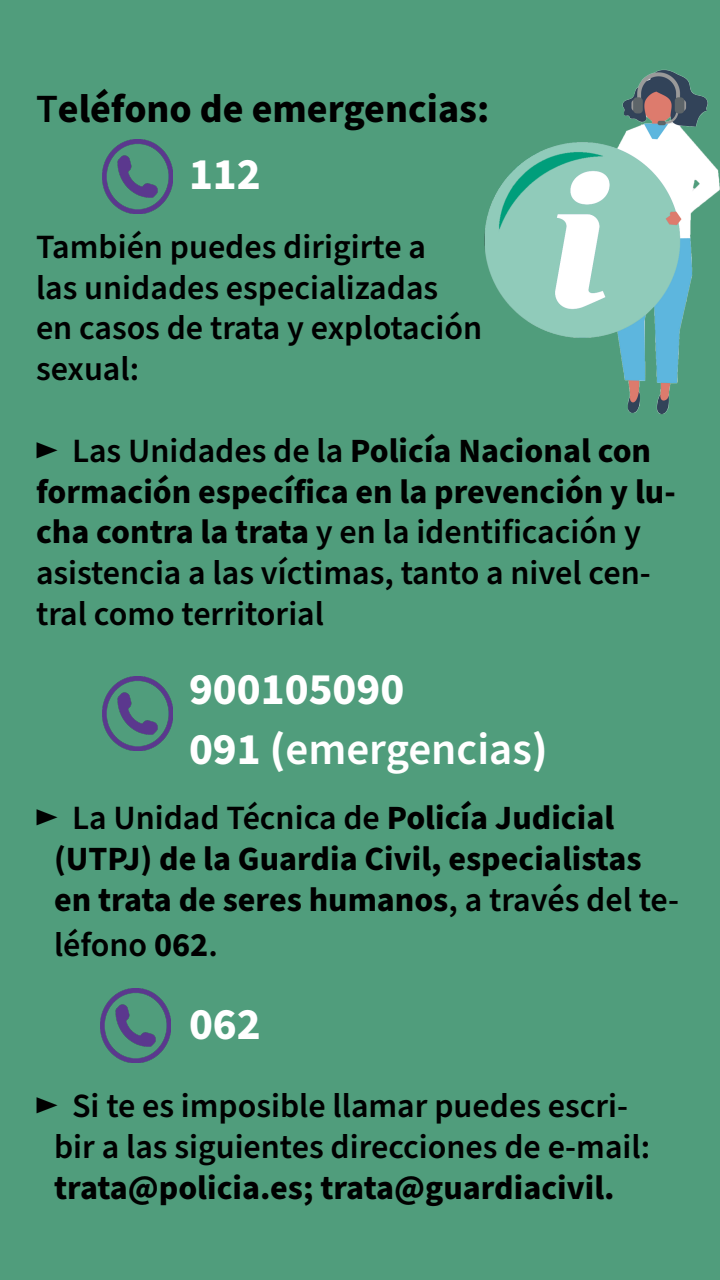
<style>
.page{position:relative;width:720px;height:1280px;background:#509d7c}
.page>*{position:absolute;margin:0;border:0;box-sizing:border-box;transform-origin:0 0}
.t1{font:700 45px/60px "Source Sans Pro";color:#fff}
.t2{font:700 40px "Source Sans Pro";color:#000}
.t3{font:600 34px/40.8px "Source Sans Pro";color:#000}
.t4{font:700 34px/40.8px "Source Sans Pro";color:#000}
.s1{font-weight:600}
.s2{font-weight:700}
</style>
<div class="page">
<img style="left:102px;top:139px;width:71px;height:74px">
<img style="left:101px;top:989px;width:70px;height:74px">
<img style="left:484px;top:69px;width:236px;height:346px">
<img style="left:102px;top:677px;width:71px;height:74px">
<p class="t2" style="left:36px;top:82px;width:455px"><span class="s1">T</span>eléfono de emergencias:</p>
<h1 class="t1" style="left:189px;top:145px;width:73px">112</h1>
<p class="t3" style="left:36px;top:227px;width:448px">También puedes dirigirte a<br>las unidades especializadas en casos de trata y explotación sexual:</p>
<p class="t3" style="left:36px;top:431px;width:641px">► Las Unidades de la <span class="s2">Policía Nacional con formación específica en la prevención y lu&shy;cha contra la trata</span> y en la identificación y asistencia a las víctimas, tanto a nivel cen&shy;tral como territorial</p>
<h1 class="t1" style="left:189px;top:660px;width:360px">900105090<br>091 (<span class="s1">emergencias</span>)</h1>
<p class="t4" style="left:54px;top:798px;width:627px;text-indent:-18px"><span class="s1">► La Unidad Técnica de</span> Policía Judicial (UTPJ) de la Guardia Civil, especialistas en trata de seres humanos<span class="s1">, a través del te-</span></p>
<p class="t3" style="left:54px;top:926px;width:165px">léfono <span class="s2">062</span>.</p>
<h1 class="t1" style="left:189px;top:995px;width:73px">062</h1>
<p class="t3" style="left:54px;top:1086px;width:598px;text-indent:-18px">► Si te es imposible llamar puedes escri&shy;bir a las siguientes direcciones de e-mail:</p>
<p class="t4" style="left:54px;top:1168px;width:562px">trata@policia.es; trata@guardiacivil.</p>
</div>
